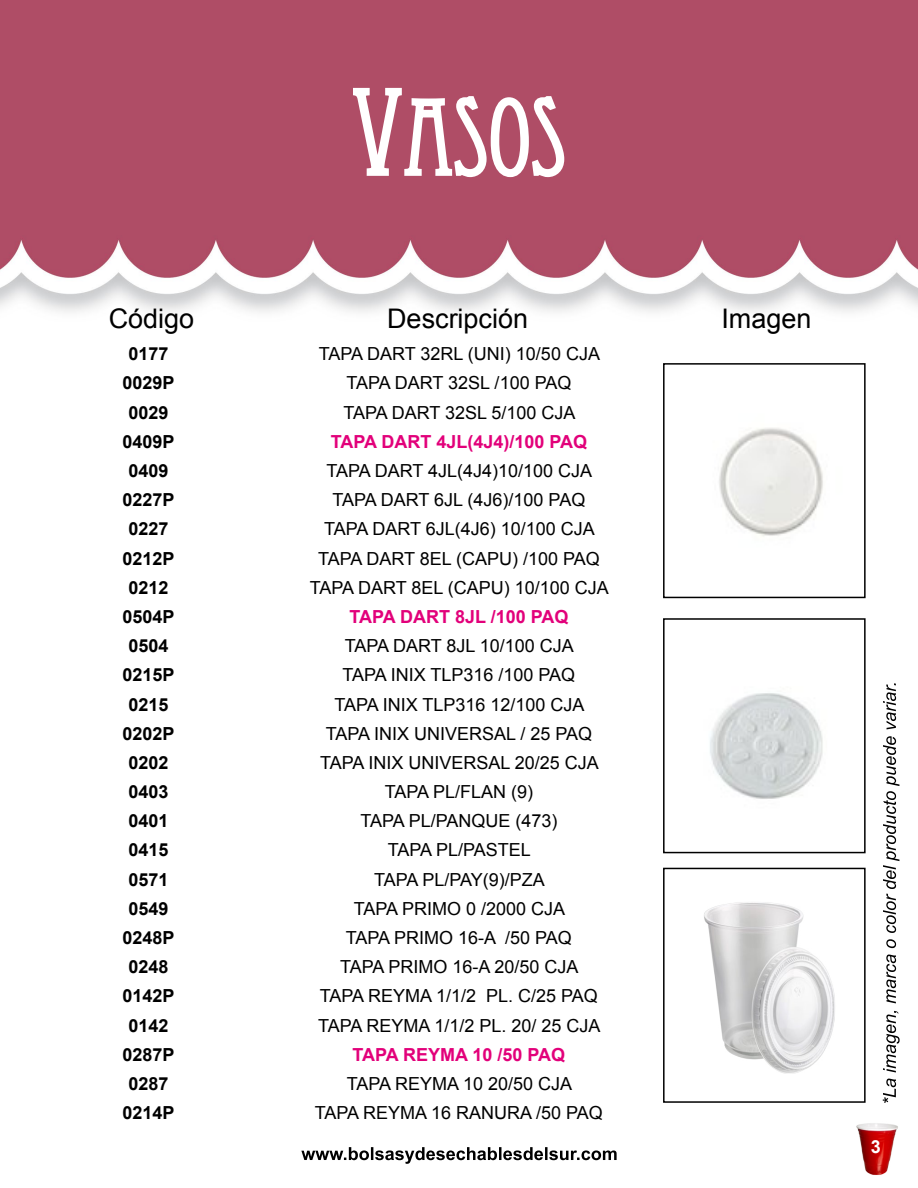
<style>
.page{position:relative;width:918px;height:1188px;background:#fff}
.page>*{position:absolute;margin:0;border:0;box-sizing:border-box;transform-origin:0 0}
.t1{font:105px "Eccentric Std";color:#fff}
.t2{font:27px "Arial";color:#000}
.t3{font:18px "Arial";color:#000}
.t4{font:700 18px "Arial";color:#000}
.t5{font:700 18px "Arial";color:#e2007a}
.t6{font:18px "Arial";letter-spacing:-.035em;color:#000}
.t7{font:700 18px "Arial";color:#fff}
.s1{font-size:120px}
</style>
<div class="page">
<img style="left:0;top:0;width:918px;height:1175px">
<svg style="left:351px;top:86px;width:215px;height:93px"></svg>
<svg style="left:883px;top:683px;width:17px;height:420px"></svg>
<svg style="left:301px;top:1147px;width:316px;height:17px"></svg>
<img style="left:666px;top:366px;width:197px;height:229px">
<div style="left:663px;top:363px;width:203px;height:235px;border:2px solid #000"></div>
<img style="left:666px;top:643px;width:197px;height:207px">
<div style="left:663px;top:618px;width:203px;height:235px;border:2px solid #000"></div>
<img style="left:686px;top:894px;width:157px;height:183px">
<div style="left:663px;top:868px;width:203px;height:235px;border:2px solid #000"></div>
<h1 class="t1" style="left:352px;top:77px;width:216px"><span class="s1">V</span>ASOS</h1>
<h2 class="t2" style="left:109px;top:301px;width:87px">Código</h2>
<h2 class="t2" style="left:387px;top:301px;width:143px">Descripción</h2>
<h2 class="t2" style="left:721px;top:301px;width:92px">Imagen</h2>
<p class="t4" style="left:128px;top:342px;width:42px">0177</p>
<p class="t3" style="left:319px;top:342px;width:283px">TAPA DART 32RL (UNI) 10/50 CJA</p>
<p class="t4" style="left:123px;top:371px;width:54px">0029P</p>
<p class="t3" style="left:347px;top:371px;width:226px">TAPA DART 32SL /100 PAQ</p>
<p class="t4" style="left:128px;top:400px;width:42px">0029</p>
<p class="t3" style="left:343px;top:400px;width:234px">TAPA DART 32SL 5/100 CJA</p>
<p class="t4" style="left:123px;top:429px;width:54px">0409P</p>
<p class="t5" style="left:331px;top:429px;width:258px">TAPA DART 4JL(4J4)/100 PAQ</p>
<p class="t4" style="left:128px;top:459px;width:42px">0409</p>
<p class="t3" style="left:327px;top:459px;width:267px">TAPA DART 4JL(4J4)10/100 CJA</p>
<p class="t4" style="left:123px;top:488px;width:54px">0227P</p>
<p class="t3" style="left:333px;top:488px;width:254px">TAPA DART 6JL (4J6)/100 PAQ</p>
<p class="t4" style="left:128px;top:517px;width:42px">0227</p>
<p class="t3" style="left:324px;top:517px;width:272px">TAPA DART 6JL(4J6) 10/100 CJA</p>
<p class="t4" style="left:123px;top:546px;width:54px">0212P</p>
<p class="t3" style="left:318px;top:546px;width:283px">TAPA DART 8EL (CAPU) /100 PAQ</p>
<p class="t4" style="left:128px;top:575px;width:42px">0212</p>
<p class="t3" style="left:310px;top:576px;width:301px">TAPA DART 8EL (CAPU) 10/100 CJA</p>
<p class="t4" style="left:123px;top:605px;width:54px">0504P</p>
<p class="t5" style="left:349px;top:605px;width:221px">TAPA DART 8JL /100 PAQ</p>
<p class="t4" style="left:128px;top:634px;width:42px">0504</p>
<p class="t3" style="left:345px;top:634px;width:231px">TAPA DART 8JL 10/100 CJA</p>
<p class="t4" style="left:123px;top:663px;width:54px">0215P</p>
<p class="t3" style="left:343px;top:663px;width:234px">TAPA INIX TLP316 /100 PAQ</p>
<p class="t4" style="left:128px;top:692px;width:42px">0215</p>
<p class="t3" style="left:334px;top:692px;width:252px">TAPA INIX TLP316 12/100 CJA</p>
<p class="t4" style="left:123px;top:721px;width:54px">0202P</p>
<p class="t3" style="left:326px;top:722px;width:268px">TAPA INIX UNIVERSAL / 25 PAQ</p>
<p class="t4" style="left:128px;top:751px;width:42px">0202</p>
<p class="t3" style="left:320px;top:751px;width:280px">TAPA INIX UNIVERSAL 20/25 CJA</p>
<p class="t4" style="left:128px;top:780px;width:42px">0403</p>
<p class="t3" style="left:385px;top:780px;width:150px">TAPA PL/FLAN (9)</p>
<p class="t4" style="left:128px;top:809px;width:42px">0401</p>
<p class="t3" style="left:360px;top:809px;width:199px">TAPA PL/PANQUE (473)</p>
<p class="t4" style="left:128px;top:838px;width:42px">0415</p>
<p class="t3" style="left:388px;top:838px;width:145px">TAPA PL/PASTEL</p>
<p class="t4" style="left:128px;top:867px;width:42px">0571</p>
<p class="t6" style="left:374px;top:868px;width:172px">TAPA PL/PAY(9)/PZA</p>
<p class="t4" style="left:128px;top:897px;width:42px">0549</p>
<p class="t3" style="left:354px;top:897px;width:213px">TAPA PRIMO 0 /2000 CJA</p>
<p class="t4" style="left:123px;top:926px;width:54px">0248P</p>
<p class="t3" style="left:346px;top:926px;width:228px">TAPA PRIMO 16-A /50 PAQ</p>
<p class="t4" style="left:128px;top:955px;width:42px">0248</p>
<p class="t3" style="left:340px;top:955px;width:240px">TAPA PRIMO 16-A 20/50 CJA</p>
<p class="t4" style="left:123px;top:984px;width:54px">0142P</p>
<p class="t3" style="left:320px;top:984px;width:280px">TAPA REYMA 1/1/2 PL. C/25 PAQ</p>
<p class="t4" style="left:128px;top:1013px;width:42px">0142</p>
<p class="t3" style="left:318px;top:1014px;width:284px">TAPA REYMA 1/1/2 PL. 20/ 25 CJA</p>
<p class="t4" style="left:123px;top:1043px;width:54px">0287P</p>
<p class="t5" style="left:353px;top:1043px;width:214px">TAPA REYMA 10 /50 PAQ</p>
<p class="t4" style="left:128px;top:1072px;width:42px">0287</p>
<p class="t3" style="left:347px;top:1072px;width:227px">TAPA REYMA 10 20/50 CJA</p>
<p class="t4" style="left:123px;top:1101px;width:54px">0214P</p>
<p class="t3" style="left:315px;top:1101px;width:290px">TAPA REYMA 16 RANURA /50 PAQ</p>
<p class="t7" style="left:871px;top:1135px;width:12px">3</p>
</div>
